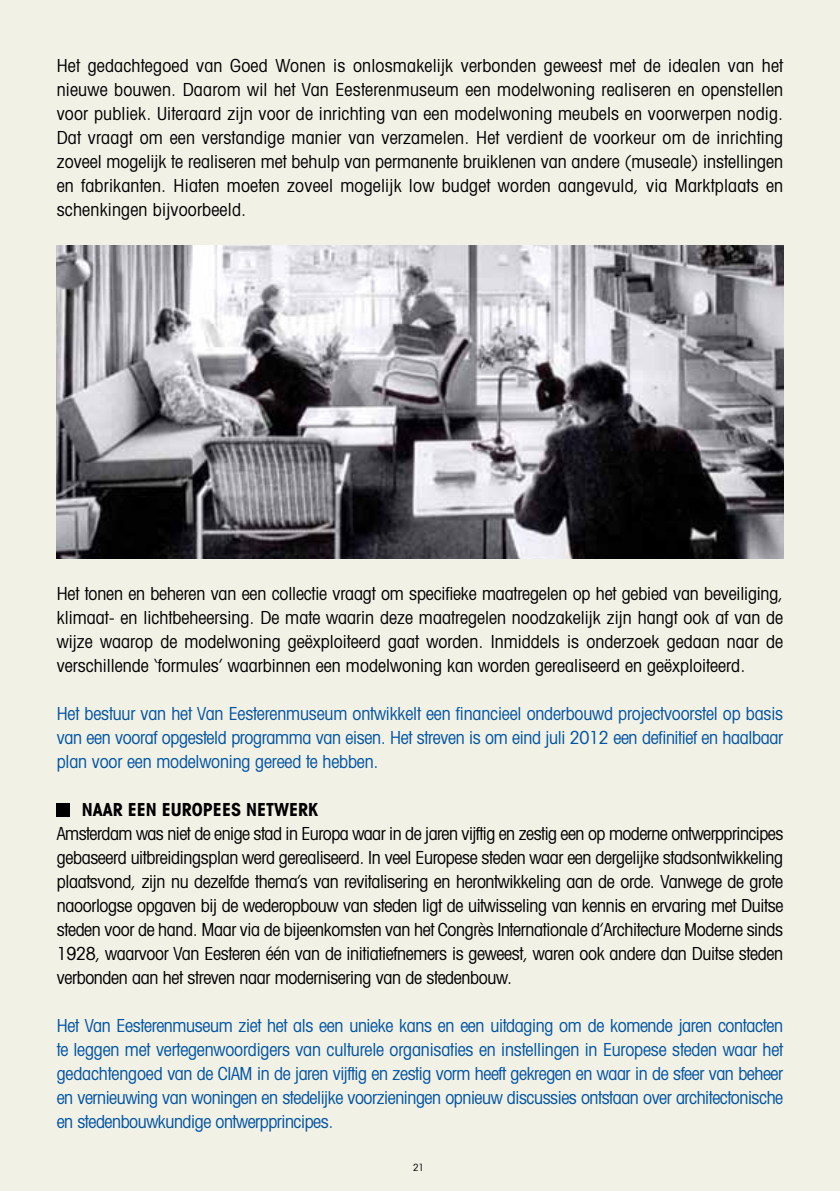
<style>
.page{position:relative;width:840px;height:1191px;background:#fff}
.page>*{position:absolute;margin:0;border:0;box-sizing:border-box;transform-origin:0 0}
.t1{font:condensed 18px/24px "Avant Garde";color:#000;text-align:justify}
.t2{font:condensed 18px/24px "Avant Garde";letter-spacing:-.025em;color:#0054a4;text-align:justify}
.t3{font:700 condensed 18px "Avant Garde";color:#000}
.t4{font:condensed 10px "Avant Garde";color:#000}
</style>
<div class="page">
<div style="left:0;top:0;width:839px;height:1191px;background:#f2f1e6"></div>
<img style="left:57px;top:246px;width:725px;height:312px">
<div style="left:57px;top:803px;width:13px;height:14px;background:#000"></div>
<p class="t1" style="left:57px;top:53px;width:727px">Het gedachtegoed van Goed Wonen is onlosmakelijk verbonden geweest met de idealen van het nieuwe bouwen. Daarom wil het Van Eesterenmuseum een modelwoning realiseren en openstellen voor publiek. Uiteraard zijn voor de inrichting van een modelwoning meubels en voorwerpen nodig.<br>Dat vraagt om een verstandige manier van verzamelen. Het verdient de voorkeur om de inrichting zoveel mogelijk te realiseren met behulp van permanente bruiklenen van andere (museale) instellingen en fabrikanten. Hiaten moeten zoveel mogelijk low budget worden aangevuld, via Marktplaats en schenkingen bijvoorbeeld.</p>
<p class="t1" style="left:57px;top:581px;width:727px">Het tonen en beheren van een collectie vraagt om specifieke maatregelen op het gebied van beveiliging, klimaat- en lichtbeheersing. De mate waarin deze maatregelen noodzakelijk zijn hangt ook af van de wijze waarop de modelwoning geëxploiteerd gaat worden. Inmiddels is onderzoek gedaan naar de verschillende ‘formules’ waarbinnen een modelwoning kan worden gerealiseerd en geëxploiteerd.</p>
<p class="t2" style="left:57px;top:701px;width:727px">Het bestuur van het Van Eesterenmuseum ontwikkelt een financieel onderbouwd projectvoorstel op basis van een vooraf opgesteld programma van eisen. Het streven is om eind juli 2012 een definitief en haalbaar plan voor een modelwoning gereed te hebben.</p>
<p class="t3" style="left:82px;top:798px;width:238px">NAAR EEN EUROPEES NETWERK</p>
<p class="t1" style="left:57px;top:821px;width:727px">Amsterdam was niet de enige stad in Europa waar in de jaren vijftig en zestig een op moderne ontwerpprincipes gebaseerd uitbreidingsplan werd gerealiseerd. In veel Europese steden waar een dergelijke stadsontwikkeling plaatsvond, zijn nu dezelfde thema’s van revitalisering en herontwikkeling aan de orde. Vanwege de grote naoorlogse opgaven bij de wederopbouw van steden ligt de uitwisseling van kennis en ervaring met Duitse steden voor de hand. Maar via de bijeenkomsten van het Congrès Internationale d’Architecture Moderne sinds 1928, waarvoor Van Eesteren één van de initiatiefnemers is geweest, waren ook andere dan Duitse steden verbonden aan het streven naar modernisering van de stedenbouw.</p>
<p class="t2" style="left:57px;top:1013px;width:727px">Het Van Eesterenmuseum ziet het als een unieke kans en een uitdaging om de komende jaren contacten te leggen met vertegenwoordigers van culturele organisaties en instellingen in Europese steden waar het gedachtengoed van de CIAM in de jaren vijftig en zestig vorm heeft gekregen en waar in de sfeer van beheer en vernieuwing van woningen en stedelijke voorzieningen opnieuw discussies ontstaan over architectonische en stedenbouwkundige ontwerpprincipes.</p>
<p class="t4" style="left:413px;top:1160px;width:12px">21</p>
</div>
